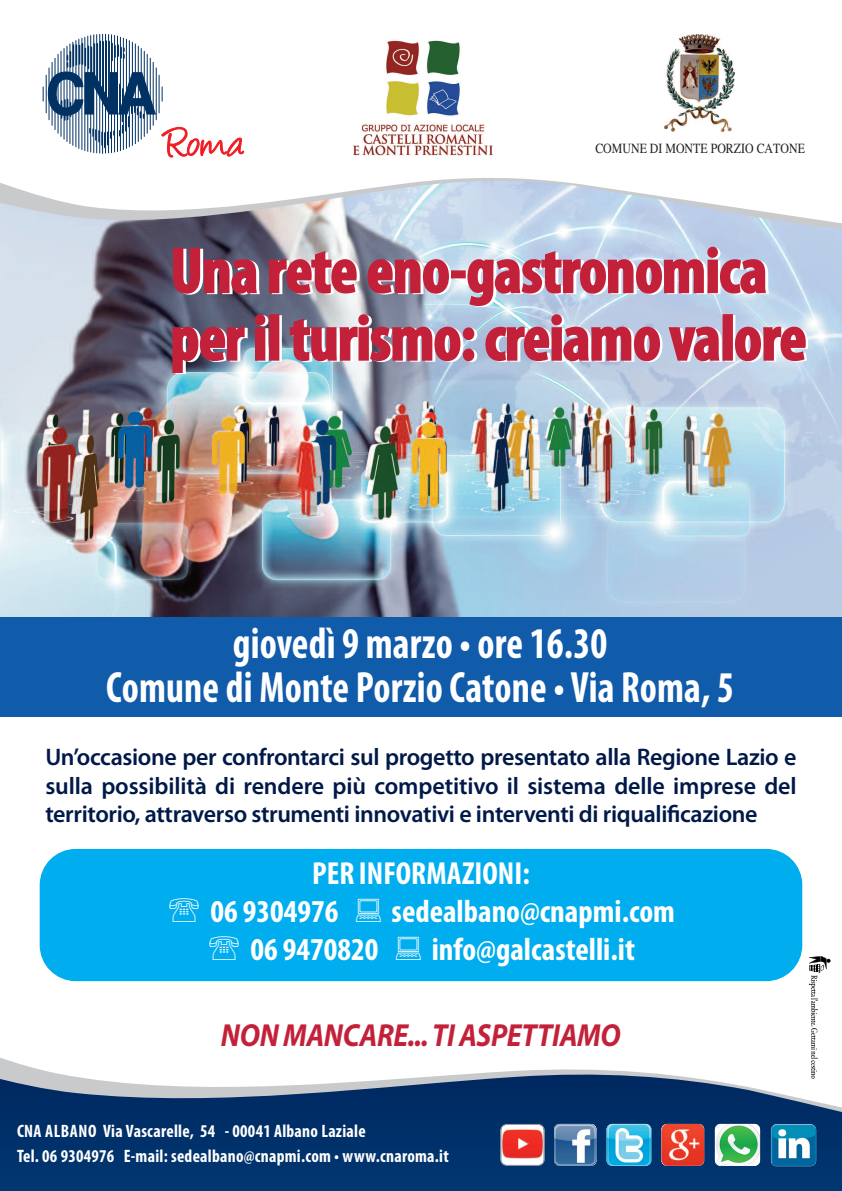
<style>
.page{position:relative;width:842px;height:1191px;background:#fff}
.page>*{position:absolute;margin:0;border:0;box-sizing:border-box;transform-origin:0 0}
.t1{font:700 condensed 64.4px/67.6px "Myriad Pro";letter-spacing:-.01em;color:#c3213a}
.t2{font:700 condensed 44px/44px "Myriad Pro";letter-spacing:.005em;color:#fff;text-align:center;scale:.9 1}
.t3{font:700 condensed 32px/38px "Myriad Pro";color:#fff}
.t4{font:italic 700 32px "Myriad Pro";letter-spacing:-.01em;color:#c3213a;scale:.9 1}
.t5{font:600 24px/28.8px "Myriad Pro";letter-spacing:-.015em;color:#001949;text-align:justify}
.t6{font:700 condensed 18px/24px "Myriad Pro";letter-spacing:.015em;color:#fff}
.t7{font:14px "Times";color:#231f20;scale:.85 1}
</style>
<div class="page">
<img style="left:0;top:239px;width:842px;height:378px">
<div style="left:0;top:617px;width:842px;height:99px;background:#105baa"></div>
<div style="left:0;top:1122px;width:842px;height:69px;background:#01336d"></div>
<svg style="left:0;top:1057px;width:842px;height:65px;fill:#002e67"></svg>
<svg style="left:0;top:178px;width:842px;height:61px"></svg>
<svg style="left:39px;top:30px;width:128px;height:128px"></svg>
<hr style="left:73px;top:42px;width:1px;height:103px;background:#003163">
<hr style="left:76px;top:41px;width:1px;height:106px;background:#003163">
<hr style="left:79px;top:39px;width:1px;height:109px;background:#003163">
<hr style="left:82px;top:38px;width:1px;height:112px;background:#003163">
<hr style="left:84px;top:37px;width:1px;height:114px;background:#003163">
<hr style="left:87px;top:36px;width:1px;height:115px;background:#003163">
<hr style="left:90px;top:35px;width:1px;height:117px;background:#003163">
<hr style="left:93px;top:35px;width:1px;height:118px;background:#003163">
<hr style="left:96px;top:35px;width:1px;height:118px;background:#003163">
<hr style="left:99px;top:34px;width:1px;height:119px;background:#003163">
<hr style="left:102px;top:34px;width:1px;height:119px;background:#003163">
<hr style="left:132px;top:42px;width:1px;height:103px;background:#003163">
<hr style="left:129px;top:41px;width:1px;height:106px;background:#003163">
<hr style="left:126px;top:39px;width:1px;height:109px;background:#003163">
<hr style="left:123px;top:38px;width:1px;height:112px;background:#003163">
<hr style="left:120px;top:37px;width:1px;height:114px;background:#003163">
<hr style="left:117px;top:36px;width:1px;height:115px;background:#003163">
<hr style="left:114px;top:35px;width:1px;height:117px;background:#003163">
<hr style="left:111px;top:35px;width:1px;height:118px;background:#003163">
<hr style="left:108px;top:35px;width:1px;height:118px;background:#003163">
<hr style="left:105px;top:34px;width:1px;height:119px;background:#003163">
<hr style="left:99px;top:41px;width:2px;height:46px;background:#003163">
<hr style="left:102px;top:42px;width:2px;height:51px;background:#003163">
<hr style="left:105px;top:41px;width:2px;height:57px;background:#003163">
<hr style="left:108px;top:41px;width:2px;height:31px;background:#003163">
<svg style="left:43px;top:43px;width:202px;height:115px"></svg>
<svg style="left:809px;top:956px;width:21px;height:122px"></svg>
<div style="left:501px;top:1125px;width:43px;height:39px;background:#fff;border-radius:6px"></div>
<img style="left:502px;top:1125px;width:40px;height:39px;border-radius:6px">
<div style="left:500px;top:1124px;width:45px;height:41px;border:2px solid #a1a3a6;border-radius:7px"></div>
<img style="left:554px;top:1124px;width:42px;height:41px;border-radius:6px">
<svg style="left:606px;top:1124px;width:45px;height:41px"></svg>
<img style="left:607px;top:1124px;width:44px;height:41px;border-radius:6px">
<img style="left:661px;top:1124px;width:43px;height:41px;border-radius:6px">
<img style="left:715px;top:1124px;width:45px;height:41px;border-radius:6px">
<img style="left:771px;top:1124px;width:45px;height:42px;border-radius:6px">
<img style="left:353px;top:39px;width:140px;height:117px">
<div style="left:40px;top:849px;width:762px;height:132px;background:#00aeef;border-radius:36px"></div>
<img style="left:665px;top:35px;width:70px;height:96px">
<p class="t7" style="left:595px;top:140px;width:248px">COMUNE DI MONTE PORZIO CATONE</p>
<h1 class="t1" style="left:170px;top:242px;width:638px">Una rete eno-gastronomica per il turismo: creiamo valore</h1>
<h2 class="t2" style="left:106px;top:624px;width:699px">giovedì 9 marzo • ore 16.30<br>Comune di Monte Porzio Catone • Via Roma, 5</h2>
<p class="t5" style="left:45px;top:744px;width:753px">Un’occasione per confrontarci sul progetto presentato alla Regione Lazio e sulla possibilità di rendere più competitivo il sistema delle imprese del territorio, attraverso strumenti innovativi e interventi di riqualificazione</p>
<h3 class="t3" style="left:211px;top:857px;width:321px;text-indent:102px">PER INFORMAZIONI:<br>06 9304976</h3>
<h3 class="t3" style="left:392px;top:895px;width:285px">sedealbano@cnapmi.com</h3>
<h3 class="t3" style="left:251px;top:933px;width:129px">06 9470820</h3>
<h3 class="t3" style="left:432px;top:933px;width:205px">info@galcastelli.it</h3>
<h3 class="t4" style="left:221px;top:1023px;width:446px">NON MANCARE...TIASPETTIAMO</h3>
<p class="t6" style="left:17px;top:1121px;width:433px">CNA ALBANO Via Vascarelle, 54 - 00041 Albano Laziale<br>Tel. 06 9304976 E-mail: sedealbano@cnapmi.com • www.cnaroma.it</p>
</div>
